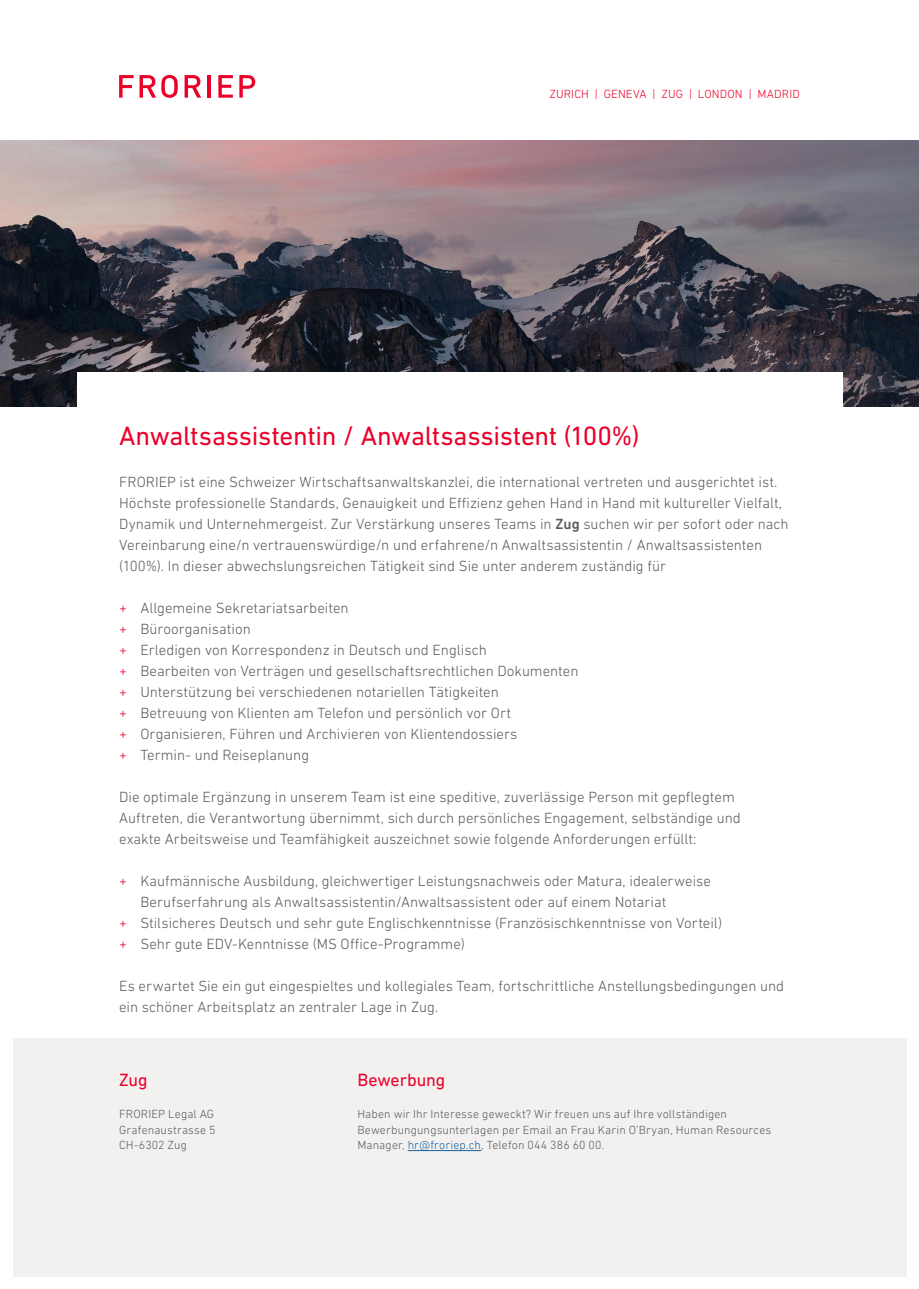
<style>
.page{position:relative;width:919px;height:1289px;background:#fff}
.page>*{position:absolute;margin:0;border:0;box-sizing:border-box;transform-origin:0 0}
.Haupttitel{font:27px "DIN Next LT Pro";letter-spacing:-.01em;color:#eb0029}
.Untertitel{font:18px "DIN Next LT Pro";letter-spacing:-.005em;color:#eb0029}
.Lauftext{font:300 15px/21px "DIN Next LT Pro";color:#5a5a5a}
.t1{font:300 12px/15.8px "DIN Next LT Pro";letter-spacing:.01em;color:#5a5a5a}
.t2{font:300 12px "DIN Next LT Pro";letter-spacing:.015em;color:#eb0029}
.s1{font-weight:500}
.s2{color:#eb0029}
.s3{color:#175d9e}
</style>
<div class="page">
<img style="left:0;top:140px;width:918px;height:266px">
<svg style="left:119px;top:75px;width:59px;height:23px"></svg>
<svg style="left:184px;top:75px;width:17px;height:23px"></svg>
<hr style="left:207px;top:75px;width:4px;height:23px;background:#eb0029">
<svg style="left:218px;top:75px;width:15px;height:23px"></svg>
<svg style="left:239px;top:75px;width:16px;height:23px"></svg>
<div style="left:77px;top:372px;width:765px;height:40px;background:#fff"></div>
<div style="left:13px;top:1037px;width:893px;height:239px;background:#f3f1f0"></div>
<hr style="left:407px;top:1150px;width:74px;height:1px;background:#175d9e">
<p class="t2" style="left:549px;top:87px;width:252px">ZURICH | GENEVA | ZUG | LONDON | MADRID</p>
<p class="Haupttitel" style="left:119px;top:420px;width:521px">Anwaltsassistentin / Anwaltsassistent (100%)</p>
<p class="Lauftext" style="left:119px;top:471px;width:671px">FRORIEP ist eine Schweizer Wirtschaftsanwaltskanzlei, die international vertreten und ausgerichtet ist.<br>Höchste professionelle Standards, Genauigkeit und Effizienz gehen Hand in Hand mit kultureller Vielfalt, Dynamik und Unternehmergeist. Zur Verstärkung unseres Teams in <span class="s1">Zug</span> suchen wir per sofort oder nach Vereinbarung eine/n vertrauenswürdige/n und erfahrene/n Anwaltsassistentin / Anwaltsassistenten (100%). In dieser abwechslungsreichen Tätigkeit sind Sie unter anderem zuständig für</p>
<p class="Lauftext" style="left:119px;top:597px;width:231px"><span class="s2">+</span> Allgemeine Sekretariatsarbeiten</p>
<p class="Lauftext" style="left:119px;top:618px;width:133px"><span class="s2">+</span> Büroorganisation</p>
<p class="Lauftext" style="left:119px;top:639px;width:369px"><span class="s2">+</span> Erledigen von Korrespondenz in Deutsch und Englisch</p>
<p class="Lauftext" style="left:119px;top:660px;width:461px"><span class="s2">+</span> Bearbeiten von Verträgen und gesellschaftsrechtlichen Dokumenten</p>
<p class="Lauftext" style="left:119px;top:681px;width:381px"><span class="s2">+</span> Unterstützung bei verschiedenen notariellen Tätigkeiten</p>
<p class="Lauftext" style="left:119px;top:702px;width:393px"><span class="s2">+</span> Betreuung von Klienten am Telefon und persönlich vor Ort</p>
<p class="Lauftext" style="left:119px;top:723px;width:400px"><span class="s2">+</span> Organisieren, Führen und Archivieren von Klientendossiers</p>
<p class="Lauftext" style="left:119px;top:744px;width:191px"><span class="s2">+</span> Termin- und Reiseplanung</p>
<p class="Lauftext" style="left:119px;top:786px;width:617px">Die optimale Ergänzung in unserem Team ist eine speditive, zuverlässige Person mit gepflegtem</p>
<p class="Lauftext" style="left:119px;top:807px;width:623px">Auftreten, die Verantwortung übernimmt, sich durch persönliches Engagement, selbständige und</p>
<p class="Lauftext" style="left:119px;top:828px;width:579px">exakte Arbeitsweise und Teamfähigkeit auszeichnet sowie folgende Anforderungen erfüllt:</p>
<p class="Lauftext" style="left:119px;top:870px;width:593px"><span class="s2">+</span> Kaufmännische Ausbildung, gleichwertiger Leistungsnachweis oder Matura, idealerweise</p>
<p class="Lauftext" style="left:140px;top:891px;width:527px">Berufserfahrung als Anwaltsassistentin/Anwaltsassistent oder auf einem Notariat</p>
<p class="Lauftext" style="left:119px;top:912px;width:604px"><span class="s2">+</span> Stilsicheres Deutsch und sehr gute Englischkenntnisse (Französischkenntnisse von Vorteil)</p>
<p class="Lauftext" style="left:119px;top:933px;width:347px"><span class="s2">+</span> Sehr gute EDV-Kenntnisse (MS Office-Programme)</p>
<p class="Lauftext" style="left:119px;top:975px;width:666px">Es erwartet Sie ein gut eingespieltes und kollegiales Team, fortschrittliche Anstellungsbedingungen und ein schöner Arbeitsplatz an zentraler Lage in Zug.</p>
<p class="Untertitel" style="left:119px;top:1069px;width:30px">Zug</p>
<p class="t1" style="left:119px;top:1105px;width:97px">FRORIEP Legal AG</p>
<p class="t1" style="left:119px;top:1121px;width:98px">Grafenaustrasse 5</p>
<p class="t1" style="left:119px;top:1137px;width:69px">CH-6302 Zug</p>
<p class="Untertitel" style="left:357px;top:1069px;width:90px">Bewerbung</p>
<p class="t1" style="left:357px;top:1105px;width:415px">Haben wir Ihr Interesse geweckt? Wir freuen uns auf Ihre vollständigen<br>Bewerbungungsunterlagen per Email an Frau Karin O’Bryan, Human Resources<br>Manager, <span class="s3">hr@froriep.ch</span>, Telefon 044 386 60 00.</p>
</div>
